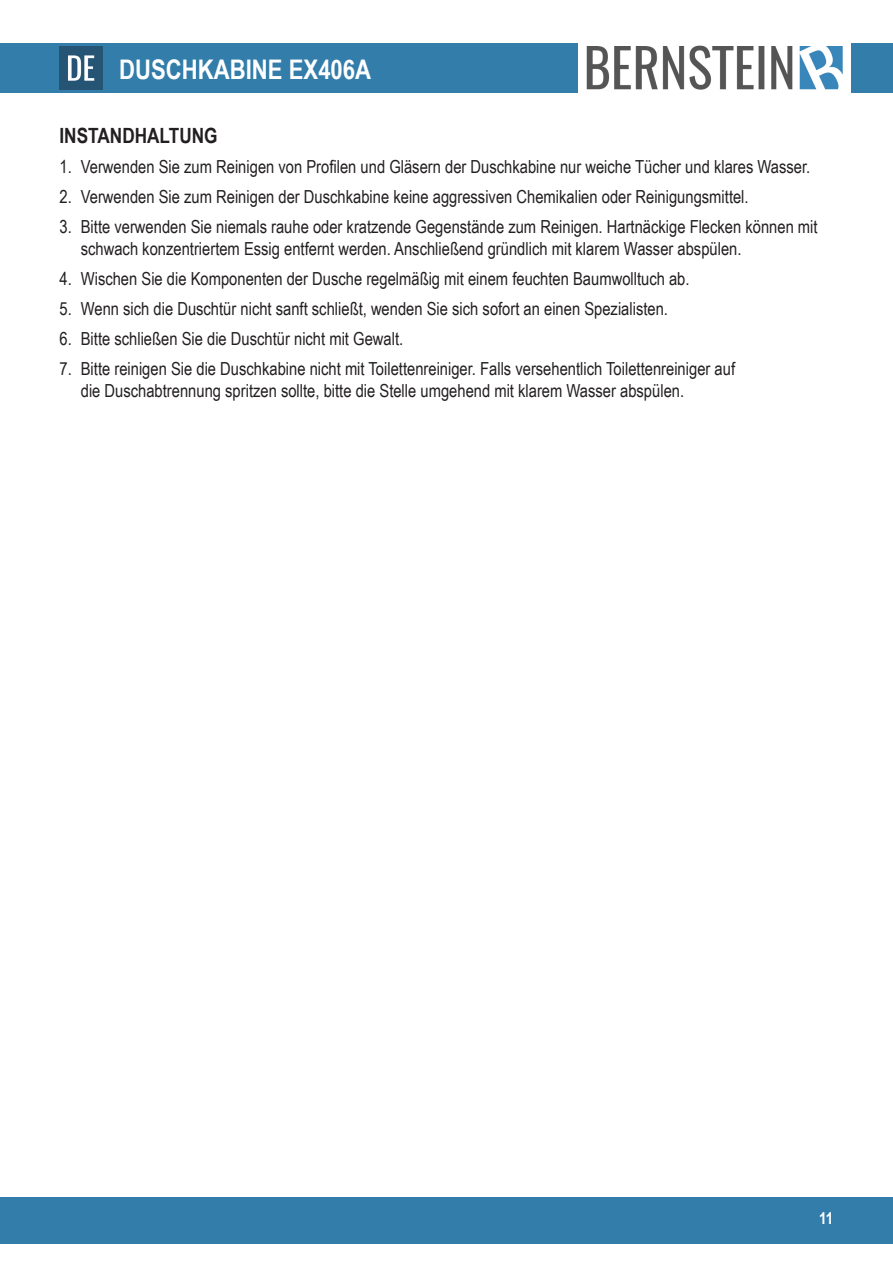
<style>
.page{position:relative;width:893px;height:1263px;background:#fff}
.page>*{position:absolute;margin:0;border:0;box-sizing:border-box;transform-origin:0 0}
.t1{font:700 27px "Arial Narrow";color:#fff}
.Überschrift{font:700 21px "Arial Narrow";color:#231f20}
.Überschrift-2{font:18px/21.6px "Arial Narrow";color:#231f20}
.t2{font:700 16.5px "Arial Narrow";color:#fff}
</style>
<div class="page">
<div style="left:0;top:43px;width:893px;height:50px;background:#337dab"></div>
<div style="left:0;top:1197px;width:893px;height:47px;background:#337dab"></div>
<img style="left:578px;top:43px;width:272px;height:50px">
<img style="left:60px;top:47px;width:42px;height:42px">
<h1 class="t1" style="left:119px;top:49px;width:254px">DUSCHKABINE EX406A</h1>
<p class="Überschrift" style="left:60px;top:120px;width:160px">INSTANDHALTUNG</p>
<p class="Überschrift-2" style="left:60px;top:155px;width:752px">1. Verwenden Sie zum Reinigen von Profilen und Gläsern der Duschkabine nur weiche Tücher und klares Wasser.</p>
<p class="Überschrift-2" style="left:60px;top:185px;width:691px">2. Verwenden Sie zum Reinigen der Duschkabine keine aggressiven Chemikalien oder Reinigungsmittel.</p>
<p class="Überschrift-2" style="left:81px;top:215px;width:738px;text-indent:-21px">3. Bitte verwenden Sie niemals rauhe oder kratzende Gegenstände zum Reinigen. Hartnäckige Flecken können mit schwach konzentriertem Essig entfernt werden. Anschließend gründlich mit klarem Wasser abspülen.</p>
<p class="Überschrift-2" style="left:60px;top:267px;width:632px">4. Wischen Sie die Komponenten der Dusche regelmäßig mit einem feuchten Baumwolltuch ab.</p>
<p class="Überschrift-2" style="left:60px;top:297px;width:610px">5. Wenn sich die Duschtür nicht sanft schließt, wenden Sie sich sofort an einen Spezialisten.</p>
<p class="Überschrift-2" style="left:60px;top:327px;width:345px">6. Bitte schließen Sie die Duschtür nicht mit Gewalt.</p>
<p class="Überschrift-2" style="left:81px;top:357px;width:656px;text-indent:-21px">7. Bitte reinigen Sie die Duschkabine nicht mit Toilettenreiniger. Falls versehentlich Toilettenreiniger auf die Duschabtrennung spritzen sollte, bitte die Stelle umgehend mit klarem Wasser abspülen.</p>
<p class="t2" style="left:819px;top:1206px;width:16px">11</p>
</div>
